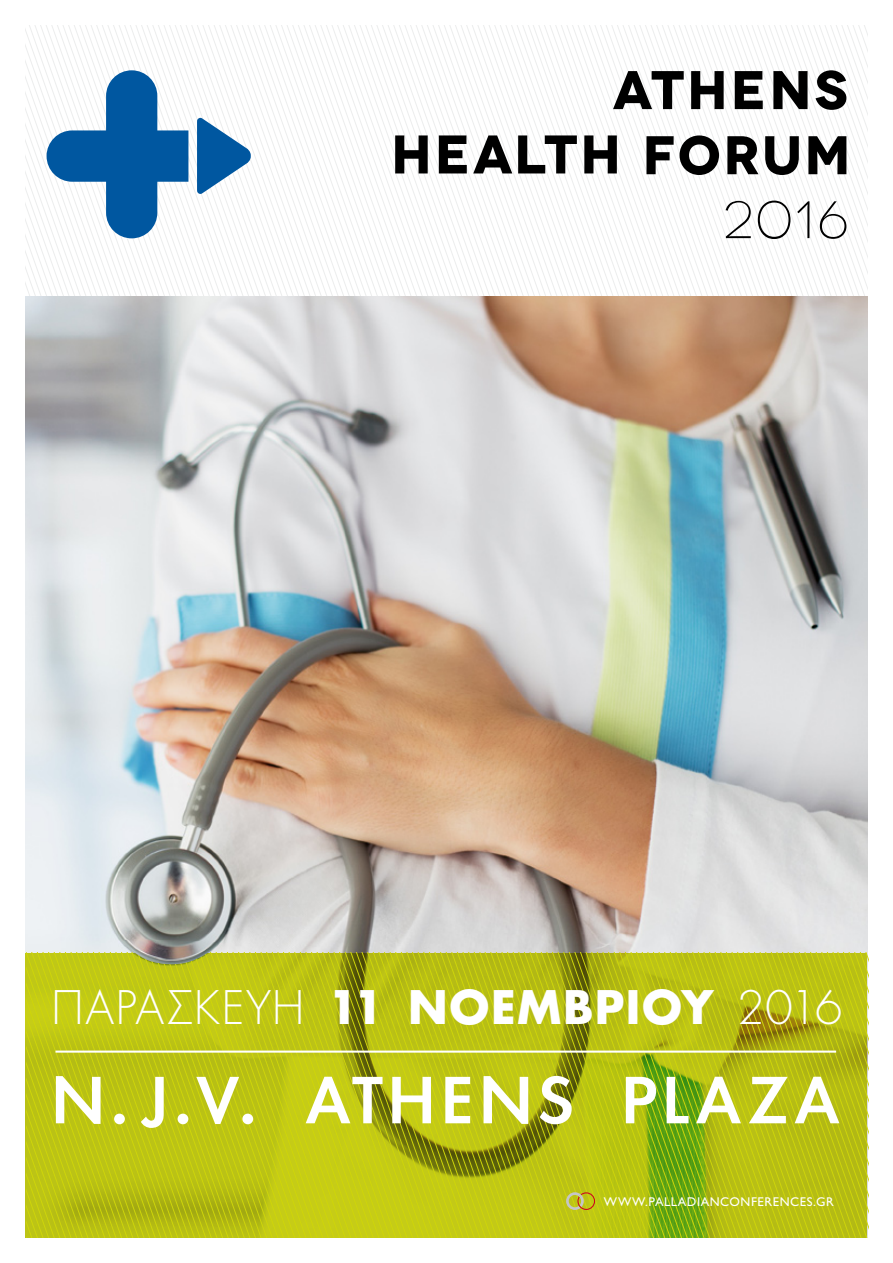
<style>
.page{position:relative;width:893px;height:1263px;background:#fff}
.page>*{position:absolute;margin:0;border:0;box-sizing:border-box;transform-origin:0 0}
.t1{font:500 61.65px "PF Futura Neu";letter-spacing:.085em;color:#fff}
.t2{font:300 45px "PF Futura Neu";letter-spacing:.025em;color:#fff}
.t3{font:12.75px "Gill Sans Hel";letter-spacing:.04em;color:#fff}
.s1{font-weight:700}
</style>
<div class="page">
<svg style="left:26px;top:26px;width:841px;height:270px"></svg>
<img style="left:26px;top:296px;width:841px;height:656px">
<svg style="left:47px;top:70px;width:204px;height:168px"></svg>
<svg style="left:395px;top:135px;width:33px;height:38px"></svg>
<svg style="left:439px;top:135px;width:28px;height:38px"></svg>
<svg style="left:473px;top:135px;width:39px;height:38px"></svg>
<svg style="left:518px;top:135px;width:59px;height:38px"></svg>
<svg style="left:584px;top:135px;width:33px;height:38px"></svg>
<svg style="left:646px;top:135px;width:73px;height:40px"></svg>
<svg style="left:727px;top:136px;width:31px;height:38px"></svg>
<svg style="left:765px;top:136px;width:34px;height:39px"></svg>
<svg style="left:808px;top:136px;width:38px;height:38px"></svg>
<svg style="left:725px;top:201px;width:26px;height:37px"></svg>
<svg style="left:758px;top:201px;width:32px;height:38px"></svg>
<svg style="left:797px;top:201px;width:12px;height:37px"></svg>
<svg style="left:820px;top:201px;width:26px;height:38px"></svg>
<svg style="left:613px;top:71px;width:71px;height:38px"></svg>
<svg style="left:691px;top:71px;width:33px;height:38px"></svg>
<svg style="left:735px;top:71px;width:28px;height:38px"></svg>
<svg style="left:773px;top:71px;width:34px;height:38px"></svg>
<svg style="left:815px;top:70px;width:31px;height:40px"></svg>
<svg style="left:26px;top:952px;width:842px;height:285px;background:#b5be13"></svg>
<hr style="left:56px;top:1050px;width:780px;height:3px;background:#fff">
<svg style="left:566px;top:1192px;width:29px;height:18px"></svg>
<img style="left:121px;top:939px;width:98px;height:27px">
<p class="t2" style="left:51px;top:979px;width:793px">Παρασκευή <span class="s1">11 Νοεμβρίου</span> 2016</p>
<p class="t1" style="left:51px;top:1059px;width:784px">Ν. J.V. ATHENS PLAZA</p>
<p class="t3" style="left:604px;top:1195px;width:231px">WWW.PALLADIANCONFERENCES.GR</p>
</div>
